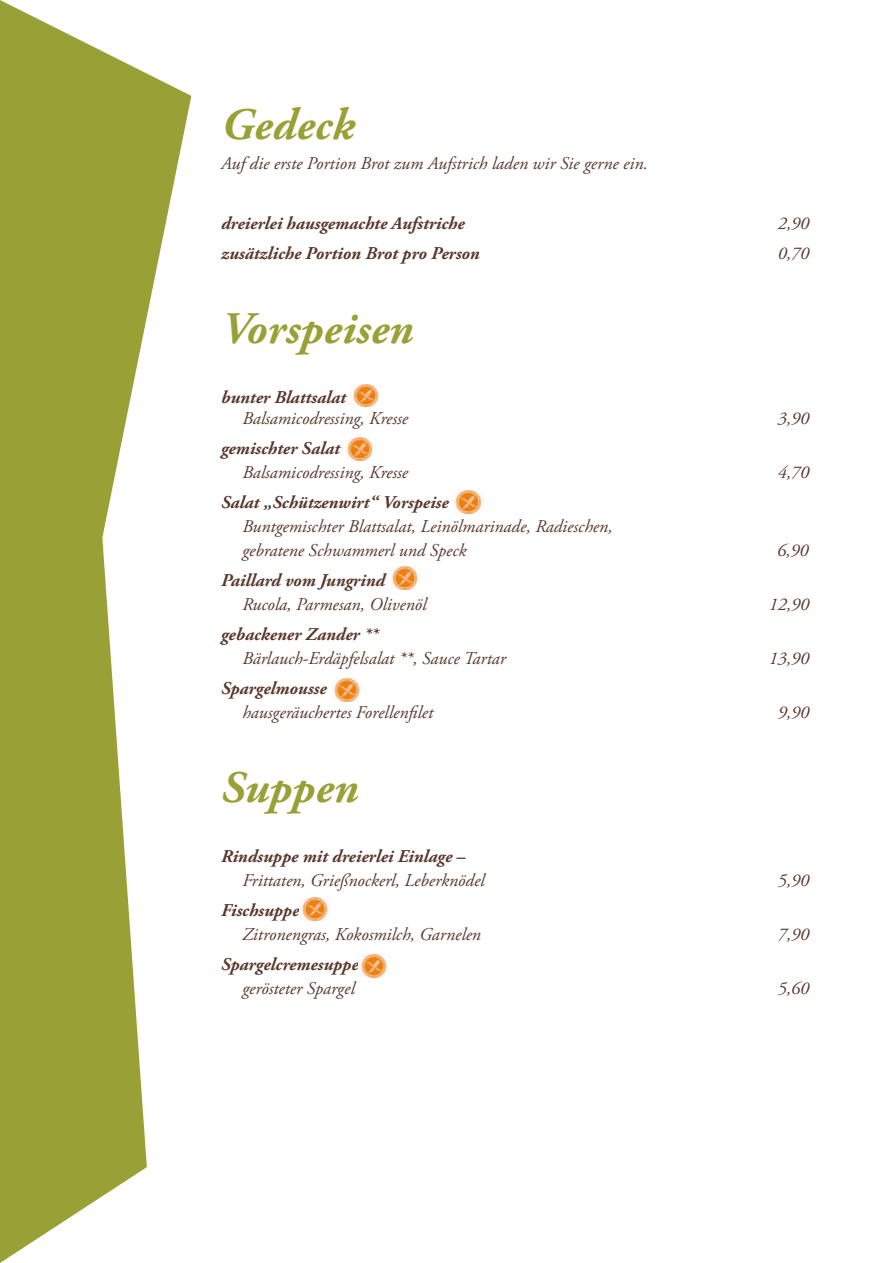
<style>
.page{position:relative;width:893px;height:1263px;background:#fff}
.page>*{position:absolute;margin:0;border:0;box-sizing:border-box;transform-origin:0 0}
.t1{font:italic 700 45px "Adobe Garamond Pro";letter-spacing:.005em;color:#99a036}
.t2{font:italic 18px/24px "Adobe Garamond Pro";color:#5a372b}
.t3{font:italic 700 18px "Adobe Garamond Pro";color:#5a372b}
</style>
<div class="page">
<svg style="left:0;top:0;width:191px;height:1263px;fill:#99a036"></svg>
<img style="left:350px;top:384px;width:29px;height:23px">
<img style="left:344px;top:437px;width:29px;height:23px">
<img style="left:453px;top:490px;width:29px;height:23px">
<img style="left:389px;top:567px;width:29px;height:23px">
<img style="left:299px;top:897px;width:29px;height:23px">
<img style="left:359px;top:955px;width:28px;height:22px">
<img style="left:332px;top:678px;width:28px;height:23px">
<h1 class="t1" style="left:221px;top:99px;width:135px">Gedeck</h1>
<p class="t2" style="left:221px;top:152px;width:428px">Auf die erste Portion Brot zum Aufstrich laden wir Sie gerne ein.</p>
<p class="t3" style="left:221px;top:213px;width:245px">dreierlei hausgemachte Aufstriche</p>
<p class="t2" style="left:778px;top:212px;width:33px">2,90</p>
<p class="t3" style="left:221px;top:243px;width:260px">zusätzliche Portion Brot pro Person</p>
<p class="t2" style="left:778px;top:242px;width:33px">0,70</p>
<h1 class="t1" style="left:221px;top:303px;width:194px">Vorspeisen</h1>
<p class="t3" style="left:221px;top:387px;width:126px">bunter Blattsalat</p>
<p class="t2" style="left:242px;top:407px;width:167px">Balsamicodressing, Kresse</p>
<p class="t2" style="left:778px;top:407px;width:33px">3,90</p>
<p class="t3" style="left:221px;top:438px;width:120px">gemischter Salat</p>
<p class="t2" style="left:242px;top:461px;width:167px">Balsamicodressing, Kresse</p>
<p class="t2" style="left:778px;top:461px;width:33px">4,70</p>
<p class="t3" style="left:221px;top:492px;width:229px">Salat „Schützenwirt“ Vorspeise</p>
<p class="t2" style="left:242px;top:515px;width:372px">Buntgemischter Blattsalat, Leinölmarinade, Radieschen, gebratene Schwammerl und Speck</p>
<p class="t2" style="left:777px;top:539px;width:33px">6,90</p>
<p class="t3" style="left:221px;top:570px;width:165px">Paillard vom Jungrind</p>
<p class="t2" style="left:242px;top:593px;width:186px">Rucola, Parmesan, Olivenöl</p>
<p class="t2" style="left:769px;top:593px;width:42px">12,90</p>
<p class="t3" style="left:221px;top:624px;width:159px">gebackener Zander **</p>
<p class="t2" style="left:242px;top:647px;width:265px">Bärlauch-Erdäpfelsalat **, Sauce Tartar</p>
<p class="t2" style="left:769px;top:647px;width:42px">13,90</p>
<p class="t3" style="left:221px;top:678px;width:107px">Spargelmousse</p>
<p class="t2" style="left:242px;top:701px;width:192px">hausgeräuchertes Forellenfilet</p>
<p class="t2" style="left:778px;top:701px;width:33px">9,90</p>
<h1 class="t1" style="left:221px;top:762px;width:139px">Suppen</h1>
<p class="t3" style="left:221px;top:846px;width:246px">Rindsuppe mit dreierlei Einlage –</p>
<p class="t2" style="left:242px;top:869px;width:244px">Frittaten, Grießnockerl, Leberknödel</p>
<p class="t2" style="left:778px;top:869px;width:33px">5,90</p>
<p class="t3" style="left:221px;top:900px;width:80px">Fischsuppe</p>
<p class="t2" style="left:242px;top:923px;width:240px">Zitronengras, Kokosmilch, Garnelen</p>
<p class="t2" style="left:778px;top:923px;width:33px">7,90</p>
<p class="t3" style="left:221px;top:954px;width:139px">Spargelcremesuppe</p>
<p class="t2" style="left:242px;top:977px;width:114px">gerösteter Spargel</p>
<p class="t2" style="left:778px;top:977px;width:33px">5,60</p>
</div>
